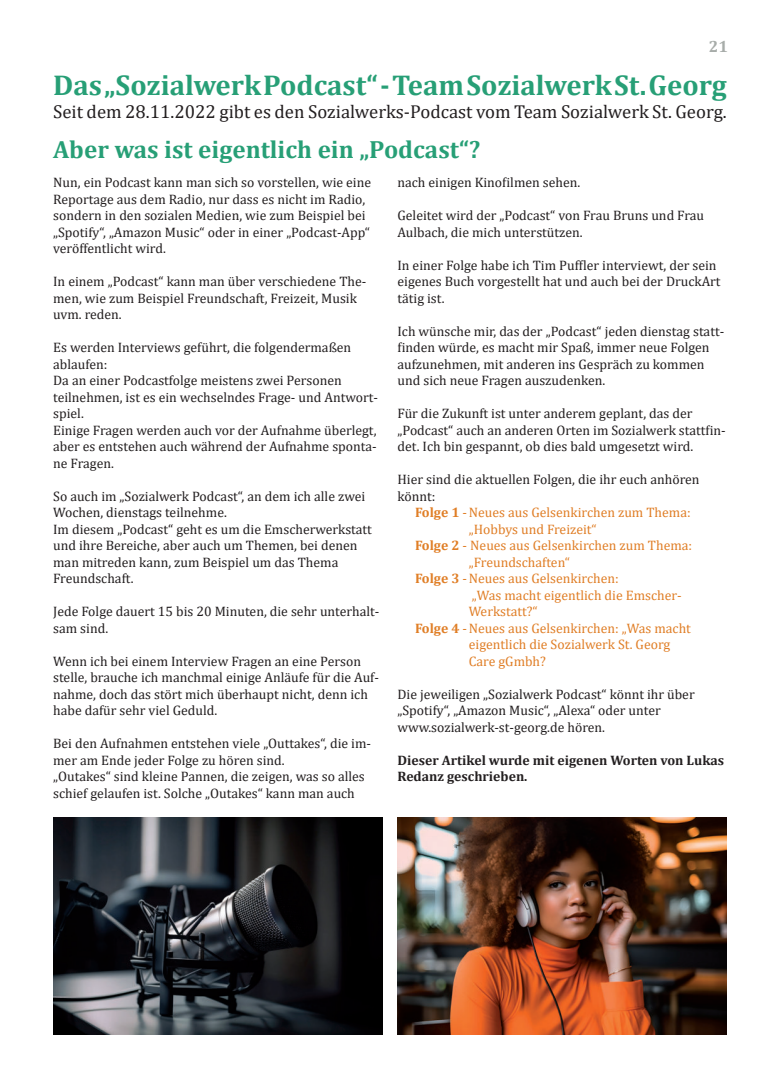
<style>
.page{position:relative;width:780px;height:1088px;background:#fff}
.page>*{position:absolute;margin:0;border:0;box-sizing:border-box;transform-origin:0 0}
.t1{font:700 28.75px "Cambria";color:#279f76}
.t2{font:700 25px "Cambria";color:#279f76}
.t3{font:18.75px "Cambria";color:#231f20}
.t4{font:700 16.25px "Cambria";color:#a7aca9}
.t5{font:13.75px/16.5px "Cambria";color:#231f20}
.t6{font:13.75px "Cambria";color:#e07e26}
.t7{font:700 13.75px/16.5px "Cambria";color:#231f20}
.s1{font-weight:700}
</style>
<div class="page">
<img style="left:53px;top:817px;width:330px;height:218px">
<img style="left:397px;top:817px;width:329px;height:218px">
<p class="t4" style="left:708px;top:41px;width:21px">21</p>
<h1 class="t1" style="left:53px;top:75px;width:675px">Das „Sozialwerk Podcast“ - Team Sozialwerk St. Georg</h1>
<h3 class="t3" style="left:53px;top:104px;width:675px">Seit dem 28.11.2022 gibt es den Sozialwerks-Podcast vom Team Sozialwerk St. Georg.</h3>
<h2 class="t2" style="left:53px;top:140px;width:428px">Aber was ist eigentlich ein „Podcast“?</h2>
<p class="t5" style="left:53px;top:176px;width:319px">Nun, ein Podcast kann man sich so vorstellen, wie eine Reportage aus dem Radio, nur dass es nicht im Radio, sondern in den sozialen Medien, wie zum Beispiel bei „Spotify“, „Amazon Music“ oder in einer „Podcast-App“ veröffentlicht wird.</p>
<p class="t5" style="left:53px;top:275px;width:314px">In einem „Podcast“ kann man über verschiedene The&shy;men, wie zum Beispiel Freundschaft, Freizeit, Musik uvm. reden.</p>
<p class="t5" style="left:53px;top:341px;width:326px">Es werden Interviews geführt, die folgendermaßen ablaufen:<br>Da an einer Podcastfolge meistens zwei Personen teilnehmen, ist es ein wechselndes Frage- und Antwort&shy;spiel.<br>Einige Fragen werden auch vor der Aufnahme überlegt, aber es entstehen auch während der Aufnahme sponta&shy;ne Fragen.</p>
<p class="t5" style="left:53px;top:489px;width:320px">So auch im „Sozialwerk Podcast“, an dem ich alle zwei Wochen, dienstags teilnehme.<br>Im diesem „Podcast“ geht es um die Emscherwerkstatt und ihre Bereiche, aber auch um Themen, bei denen man mitreden kann, zum Beispiel um das Thema Freundschaft.</p>
<p class="t5" style="left:53px;top:605px;width:328px">Jede Folge dauert 15 bis 20 Minuten, die sehr unterhalt&shy;sam sind.</p>
<p class="t5" style="left:53px;top:654px;width:327px">Wenn ich bei einem Interview Fragen an eine Person stelle, brauche ich manchmal einige Anläufe für die Auf&shy;nahme, doch das stört mich überhaupt nicht, denn ich habe dafür sehr viel Geduld.</p>
<p class="t5" style="left:53px;top:737px;width:319px">Bei den Aufnahmen entstehen viele „Outtakes“, die im&shy;mer am Ende jeder Folge zu hören sind.<br>„Outakes“ sind kleine Pannen, die zeigen, was so alles schief gelaufen ist. Solche „Outakes“ kann man auch</p>
<p class="t5" style="left:397px;top:174px;width:184px">nach einigen Kinofilmen sehen.</p>
<p class="t5" style="left:397px;top:209px;width:308px">Geleitet wird der „Podcast“ von Frau Bruns und Frau<br>Aulbach, die mich unterstützen.</p>
<p class="t5" style="left:397px;top:257px;width:324px">In einer Folge habe ich Tim Puffler interviewt, der sein eigenes Buch vorgestellt hat und auch bei der DruckArt tätig ist.</p>
<p class="t5" style="left:397px;top:324px;width:328px">Ich wünsche mir, das der „Podcast“ jeden dienstag statt&shy;finden würde, es macht mir Spaß, immer neue Folgen aufzunehmen, mit anderen ins Gespräch zu kommen und sich neue Fragen auszudenken.</p>
<p class="t5" style="left:397px;top:407px;width:330px">Für die Zukunft ist unter anderem geplant, das der „Podcast“ auch an anderen Orten im Sozialwerk stattfin&shy;det. Ich bin gespannt, ob dies bald umgesetzt wird.</p>
<p class="t5" style="left:397px;top:473px;width:303px">Hier sind die aktuellen Folgen, die ihr euch anhören könnt:</p>
<p class="t6" style="left:415px;top:507px;width:277px"><span class="s1">Folge 1</span> - Neues aus Gelsenkirchen zum Thema:</p>
<p class="t6" style="left:469px;top:524px;width:129px">„Hobbys und Freizeit“</p>
<p class="t6" style="left:415px;top:540px;width:279px"><span class="s1">Folge 2</span> - Neues aus Gelsenkirchen zum Thema:</p>
<p class="t6" style="left:469px;top:557px;width:103px">„Freundschaften“</p>
<p class="t6" style="left:415px;top:573px;width:205px"><span class="s1">Folge 3</span> - Neues aus Gelsenkirchen:</p>
<p class="t6" style="left:472px;top:590px;width:211px">„Was macht eigentlich die Emscher-</p>
<p class="t6" style="left:469px;top:606px;width:70px">Werkstatt?“</p>
<p class="t6" style="left:415px;top:623px;width:277px"><span class="s1">Folge 4</span> - Neues aus Gelsenkirchen: „Was macht</p>
<p class="t6" style="left:469px;top:639px;width:203px">eigentlich die Sozialwerk St. Georg</p>
<p class="t6" style="left:469px;top:656px;width:79px">Care gGmbh?</p>
<p class="t5" style="left:397px;top:687px;width:299px">Die jeweiligen „Sozialwerk Podcast“ könnt ihr über „Spotify“, „Amazon Music“, „Alexa“ oder unter www.sozialwerk-st-georg.de hören.</p>
<p class="t7" style="left:397px;top:753px;width:328px">Dieser Artikel wurde mit eigenen Worten von Lukas<br>Redanz geschrieben.</p>
</div>
